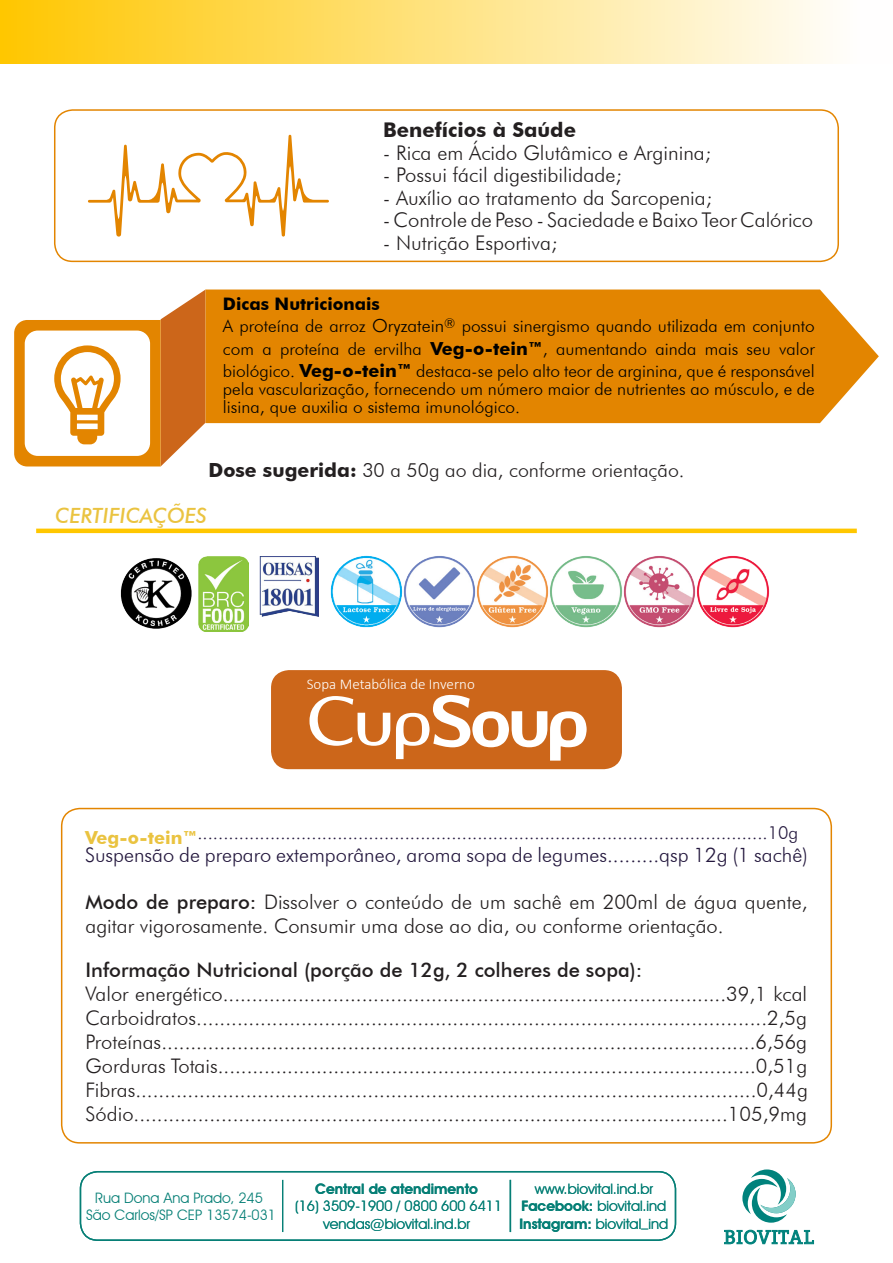
<style>
.page{position:relative;width:893px;height:1263px;background:#fff}
.page>*{position:absolute;margin:0;border:0;box-sizing:border-box;transform-origin:0 0}
.t1{font:66px "Amerika Sans";color:#fff}
.t2{font:italic 500 21px "Futura BT";color:#eac340}
.t3{font:300 20.25px "Futura BT";color:#231f20}
.t4{font:700 20.25px "Futura BT";color:#231f20}
.bullets{font:300 20.1px/24.2px "Futura BT";color:#231f20}
.bullets-2{font:300 20.1px "Futura BT";color:#24183e}
.bullets-3{font:500 20.1px "Futura BT";color:#231f20}
.t5{font:300 19.5px "Futura BT";color:#231f20}
.t6{font:300 18px "Futura BT";color:#24183e}
.t7{font:300 17.25px/22.5px "Futura BT";color:#000;text-align:justify}
.t8{font:700 17.25px "Futura BT";color:#000}
.t9{font:300 15px "Calibri";color:#fff}
.t10{font:14.4px "Avant Garde IT Cby BT";color:#067f76}
.t11{font:600 14.4px "Avant Garde IT Cby BT";color:#067f76}
.s1{font-size:18px}
.s2{font-weight:700;font-size:18px}
.s3{font-weight:700}
.s4{font-weight:700;color:#eac340}
.s5{font-weight:500}
.s6{font-weight:600}
</style>
<div class="page">
<svg style="left:724px;top:1169px;width:90px;height:76px"></svg>
<div style="left:80px;top:1171px;width:596px;height:70px;border:1px solid #067f76;border-radius:17px"></div>
<hr style="left:282px;top:1180px;width:1px;height:52px;background:#067f76">
<hr style="left:510px;top:1180px;width:1px;height:52px;background:#067f76">
<div style="left:54px;top:109px;width:785px;height:153px;border:2px solid #e38500;border-radius:18px"></div>
<img style="left:330px;top:555px;width:69px;height:73px">
<img style="left:480px;top:556px;width:66px;height:72px">
<img style="left:626px;top:556px;width:67px;height:72px">
<img style="left:546px;top:556px;width:80px;height:72px">
<img style="left:399px;top:556px;width:81px;height:72px">
<img style="left:693px;top:556px;width:77px;height:72px">
<img style="left:198px;top:556px;width:50px;height:75px">
<img style="left:120px;top:558px;width:72px;height:71px">
<img style="left:260px;top:556px;width:58px;height:60px">
<div style="left:206px;top:289px;width:673px;height:134px;background:#e38500"></div>
<svg style="left:14px;top:289px;width:192px;height:177px"></svg>
<svg style="left:88px;top:135px;width:241px;height:102px"></svg>
<hr style="left:36px;top:529px;width:821px;height:4px;background:#ffc700">
<div style="left:61px;top:808px;width:771px;height:335px;border:2px solid #e38500;border-radius:18px"></div>
<div style="left:271px;top:670px;width:351px;height:99px;background:#cc661a;border-radius:18px"></div>
<svg style="left:433px;top:694px;width:154px;height:67px"></svg>
<div style="left:0;top:0;width:893px;height:63px;background:linear-gradient(to right,#ffc700,#fff)"></div>
<p class="t4" style="left:383px;top:118px;width:194px">Benefícios à Saúde</p>
<p class="t3" style="left:383px;top:140px;width:329px">- Rica em Ácido Glutâmico e Arginina;</p>
<p class="t3" style="left:383px;top:163px;width:240px">- Possui fácil digestibilidade;</p>
<p class="t3" style="left:383px;top:185px;width:331px">- Auxílio ao tratamento da Sarcopenia;</p>
<p class="t3" style="left:383px;top:208px;width:432px">- Controle de Peso - Saciedade e Baixo Teor Calórico</p>
<p class="t3" style="left:383px;top:230px;width:176px">- Nutrição Esportiva;</p>
<p class="t8" style="left:223px;top:293px;width:158px">Dicas Nutricionais</p>
<p class="t7" style="left:223px;top:314px;width:593px">A proteína de arroz <span class="s1">Oryzatein</span><sup>®</sup> possui sinergismo quando utilizada em conjunto com a proteína de ervilha <span class="s2">Veg-o-tein™</span>, aumentando ainda mais seu valor biológico. <span class="s2">Veg-o-tein™</span> destaca-se pelo alto teor de arginina, que é responsável</p>
<p class="t7" style="left:223px;top:380px;width:593px;line-height:18px">pela vascularização, fornecendo um número maior de nutrientes ao músculo, e de lisina, que auxilia o sistema imunológico.</p>
<p class="t5" style="left:208px;top:458px;width:478px"><span class="s3">Dose sugerida:</span> 30 a 50g ao dia, conforme orientação.</p>
<p class="t2" style="left:55px;top:503px;width:153px">CERTIFICAÇÕES</p>
<p class="t9" style="left:307px;top:674px;width:170px">Sopa Metabólica de Inverno</p>
<p class="t1" style="left:306px;top:680px;width:283px">CupSoup</p>
<p class="t6" style="left:85px;top:822px;width:715px"><span class="s4">Veg-o-tein™</span>..............................................................................................................10g</p>
<p class="bullets-2" style="left:85px;top:842px;width:724px">Suspensão de preparo extemporâneo, aroma sopa de legumes.........qsp 12g (1 sachê)</p>
<p class="bullets" style="left:86px;top:890px;width:723px"><span class="s5">Modo de preparo:</span> Dissolver o conteúdo de um sachê em 200ml de água quente, agitar vigorosamente. Consumir uma dose ao dia, ou conforme orientação.</p>
<p class="bullets-3" style="left:86px;top:957px;width:558px">Informação Nutricional (porção de 12g, 2 colheres de sopa):</p>
<p class="bullets" style="left:86px;top:981px;width:723px">Valor energético.......................................................................................39,1 kcal</p>
<p class="bullets" style="left:86px;top:1005px;width:723px">Carboidratos..................................................................................................2,5g</p>
<p class="bullets" style="left:86px;top:1029px;width:723px">Proteínas......................................................................................................6,56g</p>
<p class="bullets" style="left:86px;top:1054px;width:723px">Gorduras Totais.............................................................................................0,51g</p>
<p class="bullets" style="left:86px;top:1078px;width:724px">Fibras...........................................................................................................0,44g</p>
<p class="bullets" style="left:86px;top:1102px;width:723px">Sódio......................................................................................................105,9mg</p>
<p class="t10" style="left:95px;top:1189px;width:169px">Rua Dona Ana Prado, 245</p>
<p class="t10" style="left:86px;top:1206px;width:191px">São Carlos/SP CEP 13574-031</p>
<p class="t11" style="left:315px;top:1180px;width:164px">Central de atendimento</p>
<p class="t10" style="left:295px;top:1197px;width:209px">(16) 3509-1900 / 0800 600 6411</p>
<p class="t10" style="left:323px;top:1215px;width:149px">vendas@biovital.ind.br</p>
<p class="t10" style="left:535px;top:1180px;width:120px">www.biovital.ind.br</p>
<p class="t10" style="left:521px;top:1197px;width:146px"><span class="s6">Facebook:</span> biovital.ind</p>
<p class="t10" style="left:520px;top:1215px;width:150px"><span class="s6">Instagram:</span> biovital_ind</p>
</div>
